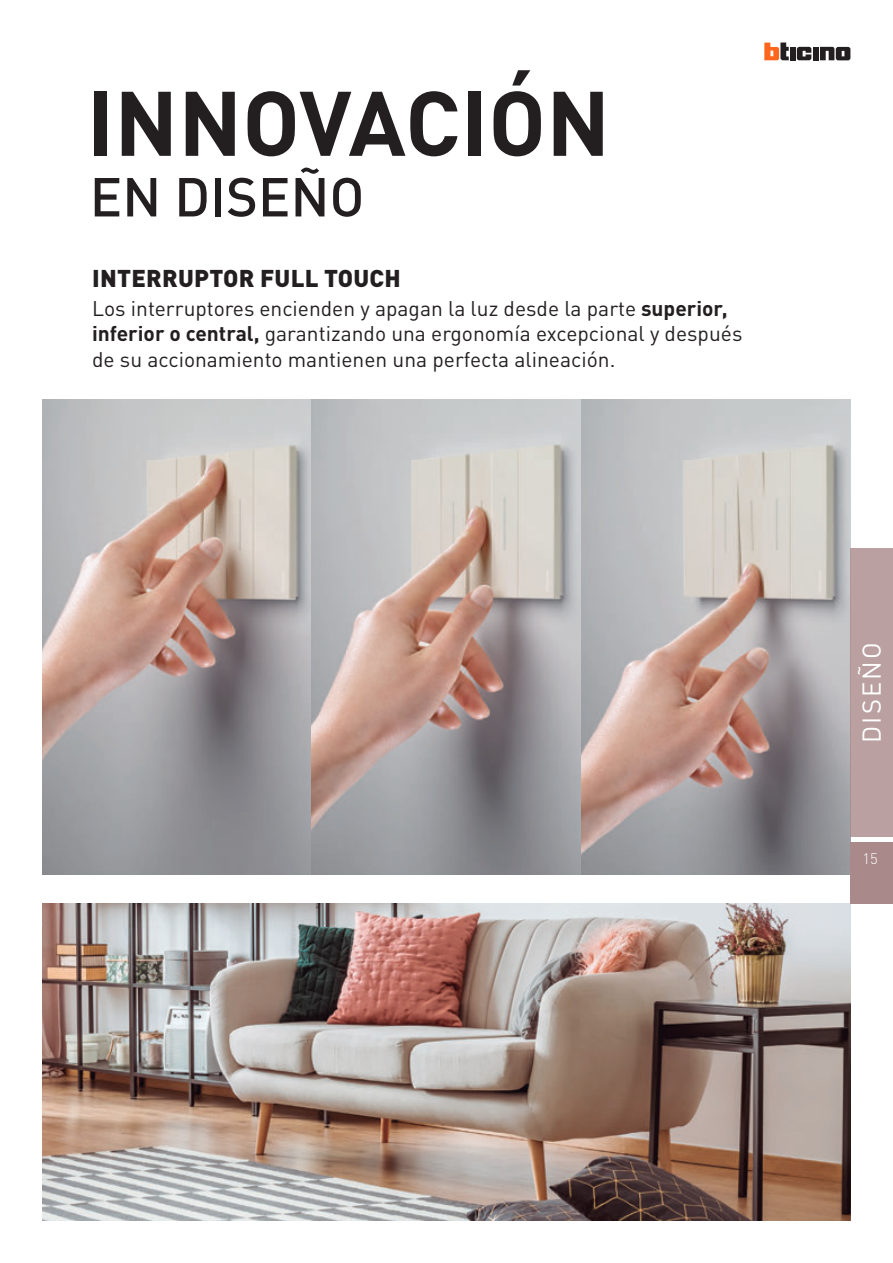
<style>
.page{position:relative;width:893px;height:1263px;background:#fff}
.page>*{position:absolute;margin:0;border:0;box-sizing:border-box;transform-origin:0 0}
.t1{font:700 90px "DIN Pro";color:#231f20}
.t2{font:500 54px "DIN Pro";color:#231f20}
.t3{font:25.5px "DIN Pro";letter-spacing:.085em;color:#fff}
.t4{font:900 24px "DIN Pro";letter-spacing:.01em;color:#231f20}
.t5{font:21px/25.2px "DIN Pro";color:#231f20}
.t6{font:300 15px "DIN Pro";color:#fff}
.s1{font-weight:700}
</style>
<div class="page">
<img style="left:43px;top:903px;width:807px;height:317px">
<img style="left:43px;top:399px;width:807px;height:476px">
<div style="left:813px;top:47px;width:6px;height:13px;background:#231f20"></div>
<div style="left:790px;top:47px;width:6px;height:13px;background:#231f20"></div>
<svg style="left:764px;top:43px;width:25px;height:17px"></svg>
<svg style="left:797px;top:47px;width:14px;height:13px"></svg>
<svg style="left:820px;top:47px;width:30px;height:13px"></svg>
<div style="left:850px;top:842px;width:43px;height:62px;background:#a98989"></div>
<div style="left:850px;top:549px;width:43px;height:288px;background:#baa0a0"></div>
<p class="t1" style="left:87px;top:62px;width:525px">INNOVACIÓN</p>
<p class="t2" style="left:90px;top:160px;width:276px">EN DISEÑO</p>
<p class="t4" style="left:92px;top:262px;width:310px">INTERRUPTOR FULL TOUCH</p>
<p class="t5" style="left:92px;top:295px;width:652px">Los interruptores encienden y apagan la luz desde la parte <span class="s1">superior, inferior o central,</span> garantizando una ergonomía excepcional y después</p>
<p class="t5" style="left:92px;top:345px;width:525px">de su accionamiento mantienen una perfecta alineación.</p>
<p class="t3" style="left:854px;top:743px;width:102px;rotate:-90deg">DISEÑO</p>
<p class="t6" style="left:862px;top:848px;width:17px">15</p>
</div>
